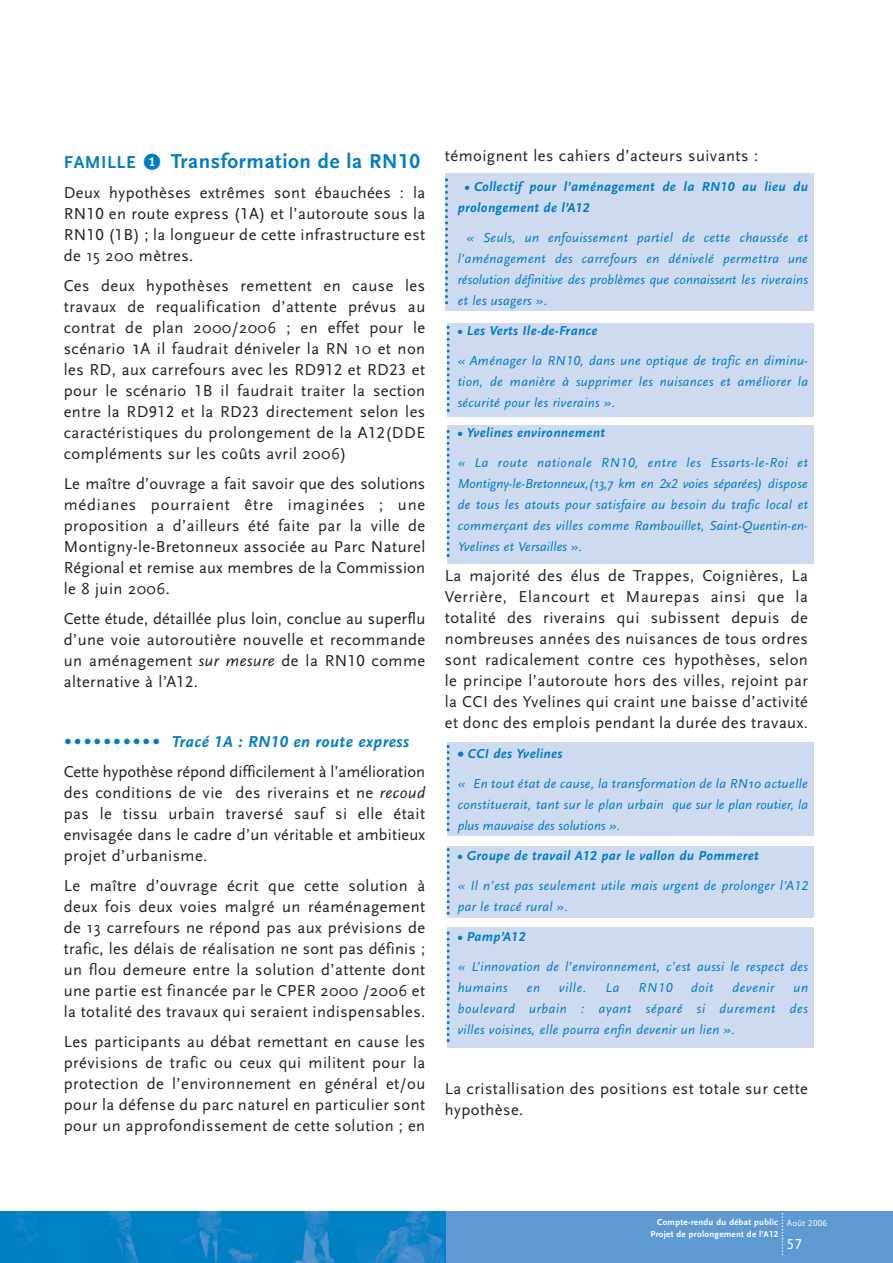
<style>
.page{position:relative;width:893px;height:1263px;background:#fff}
.page>*{position:absolute;margin:0;border:0;box-sizing:border-box;transform-origin:0 0}
.t1{font:700 21px "Scala Sans";letter-spacing:.03em;color:#007cc2}
.t2{font:16.5px/21px "Scala Sans";letter-spacing:.03em;color:#231f20;text-align:justify}
.t3{font:16.5px/30px "Scala Sans";color:#231f20}
.t4{font:15px "Scala Sans Caps";color:#fff}
.t5{font:italic 13.5px/21px "Scala Sans";letter-spacing:.025em;color:#007cc2;text-align:justify}
.t6{font:italic 700 13.5px/21px "Scala Sans";letter-spacing:.025em;color:#007cc2}
.t7{font:italic 13.5px "Scala Sans";letter-spacing:.045em;color:#007cc2}
.t8{font:700 9px/12px "Scala Sans";letter-spacing:.03em;color:#fff;text-align:right}
.t9{font:9px "Scala Sans";color:#fff}
.s1{font-size:18px}
.s2{font-family:"FF Dingbests";font-weight:400;font-size:24px}
.s3{font-family:"Scala Sans Figures"}
.s4{font-family:"Scala Sans Caps"}
.s5{font-size:19.5px}
.s6{font-style:italic}
.s7{font-size:24px;color:#007cc2}
.s8{font-weight:700;font-style:italic;color:#007cc2}
.s9{font-family:"Scala Sans Figures";font-weight:700;font-style:italic;color:#007cc2}
.s10{font-size:16.5px}
</style>
<div class="page">
<div style="left:446px;top:928px;width:367px;height:120px;background:#cddaf0"></div>
<svg style="left:447px;top:932px;width:3px;height:110px"></svg>
<div style="left:446px;top:846px;width:367px;height:72px;background:#cddaf0"></div>
<svg style="left:447px;top:848px;width:3px;height:67px"></svg>
<div style="left:446px;top:742px;width:367px;height:94px;background:#cddaf0"></div>
<svg style="left:447px;top:745px;width:3px;height:86px"></svg>
<div style="left:446px;top:425px;width:367px;height:139px;background:#cddaf0"></div>
<svg style="left:447px;top:430px;width:3px;height:127px"></svg>
<div style="left:446px;top:323px;width:367px;height:93px;background:#cddaf0"></div>
<svg style="left:447px;top:326px;width:3px;height:86px"></svg>
<div style="left:445px;top:174px;width:368px;height:137px;background:#cddaf0"></div>
<svg style="left:445px;top:178px;width:3px;height:126px"></svg>
<img style="left:0;top:1212px;width:446px;height:51px">
<div style="left:446px;top:1212px;width:447px;height:51px;background:#5e99d1"></div>
<svg style="left:782px;top:1213px;width:1px;height:42px"></svg>
<p class="t1" style="left:64px;top:153px;width:358px"><span class="s1">FAMILLE</span> <span class="s2">1</span> Transformation de la RN<span class="s3">10</span></p>
<p class="t2" style="left:64px;top:183px;width:363px">Deux hypothèses extrêmes sont ébauchées : la RN<span class="s4">10</span> en route express (<span class="s4">1</span>A) et l’autoroute sous la RN<span class="s4">10</span> (<span class="s4">1</span>B) ; la longueur de cette infrastructure est de 15 200 mètres.</p>
<p class="t2" style="left:64px;top:276px;width:363px">Ces deux hypothèses remettent en cause les travaux de requalification d’attente prévus au contrat de plan 2000/2006 ; en effet pour le scénario <span class="s5">1</span>A il faudrait déniveler la RN 10 et non les RD, aux carrefours avec les RD<span class="s4">912</span> et RD<span class="s4">23</span> et pour le scénario <span class="s4">1</span>B il faudrait traiter la section entre la RD<span class="s4">912</span> et la RD<span class="s4">23</span> directement selon les caractéristiques du prolongement de la A<span class="s4">12</span>(DDE compléments sur les coûts avril 2006)</p>
<p class="t2" style="left:64px;top:474px;width:363px">Le maître d’ouvrage a fait savoir que des solutions médianes pourraient être imaginées ; une proposition a d’ailleurs été faite par la ville de Montigny-le-Bretonneux associée au Parc Naturel Régional et remise aux membres de la Commission le 8 juin 2006.</p>
<p class="t2" style="left:64px;top:609px;width:363px">Cette étude, détaillée plus loin, conclue au superflu d’une voie autoroutière nouvelle et recommande un aménagement <span class="s6">sur mesure</span> de la RN<span class="s4">10</span> comme alternative à l’A<span class="s4">12</span>.</p>
<p class="t3" style="left:64px;top:727px;width:363px"><span class="s7">••••••••••</span> <span class="s8">Tracé</span> <span class="s9">1</span><span class="s8">A : RN</span><span class="s9">10</span> <span class="s8">en route express<br></span>Cette hypothèse répond difficilement à l’amélioration</p>
<p class="t2" style="left:64px;top:783px;width:363px">des conditions de vie des riverains et ne <span class="s6">recoud </span>pas le tissu urbain traversé sauf si elle était envisagée dans le cadre d’un véritable et ambitieux projet d’urbanisme.</p>
<p class="t2" style="left:64px;top:876px;width:363px">Le maître d’ouvrage écrit que cette solution à deux fois deux voies malgré un réaménagement de 13 carrefours ne répond pas aux prévisions de trafic, les délais de réalisation ne sont pas définis ; un flou demeure entre la solution d’attente dont une partie est financée par le CPER 2000 /2006 et la totalité des travaux qui seraient indispensables.</p>
<p class="t2" style="left:64px;top:1032px;width:363px">Les participants au débat remettant en cause les prévisions de trafic ou ceux qui militent pour la protection de l’environnement en général et/ou pour la défense du parc naturel en particulier sont pour un approfondissement de cette solution ; en</p>
<p class="t2" style="left:445px;top:146px;width:315px">témoignent les cahiers d’acteurs suivants :</p>
<p class="t6" style="left:458px;top:177px;width:352px;text-indent:7px">• Collectif pour l’aménagement de la RN<span class="s3">10</span> au lieu du prolongement de l’A<span class="s3">12</span></p>
<p class="t5" style="left:458px;top:229px;width:352px;text-indent:9px">« Seuls, un enfouissement partiel de cette chaussée et l’aménagement des carrefours en dénivelé permettra une résolution définitive des problèmes que connaissent les riverains et les usagers ».</p>
<p class="t6" style="left:458px;top:321px;width:141px">• Les Verts Ile-de-France</p>
<p class="t5" style="left:458px;top:352px;width:352px">« Aménager la RN<span class="s4">10</span>, dans une optique de trafic en diminu&shy;tion, de manière à supprimer les nuisances et améliorer la sécurité pour les riverains ».</p>
<p class="t6" style="left:458px;top:423px;width:149px">• Yvelines environnement</p>
<p class="t5" style="left:458px;top:454px;width:352px">« La route nationale RN<span class="s4">10</span>, entre les Essarts-le-Roi et Montigny-le-Bretonneux,(13,7 km en <span class="s4">2</span>x<span class="s4">2</span> voies séparées) dispose de tous les atouts pour satisfaire au besoin du trafic local et commerçant des villes comme Rambouillet, Saint-Quentin-en-Yvelines et Versailles ».</p>
<p class="t2" style="left:445px;top:566px;width:365px">La majorité des élus de Trappes, Coignières, La Verrière, Elancourt et Maurepas ainsi que la totalité des riverains qui subissent depuis de nombreuses années des nuisances de tous ordres sont radicalement contre ces hypothèses, selon le principe l’autoroute hors des villes, rejoint par la CCI des Yvelines qui craint une baisse d’activité et donc des emplois pendant la durée des travaux.</p>
<p class="t6" style="left:458px;top:744px;width:106px"><span class="s10">•</span> CCI des Yvelines</p>
<p class="t5" style="left:458px;top:775px;width:352px">« En tout état de cause, la transformation de la RN10 actuelle constituerait, tant sur le plan urbain que sur le plan routier, la plus mauvaise des solutions ».</p>
<p class="t6" style="left:458px;top:846px;width:303px">• Groupe de travail A<span class="s3">12</span> par le vallon du Pommeret</p>
<p class="t5" style="left:458px;top:877px;width:352px">« Il n’est pas seulement utile mais urgent de prolonger l’A<span class="s4">12 </span>par le tracé rural ».</p>
<p class="t6" style="left:458px;top:927px;width:69px">• Pamp’A<span class="s3">12</span></p>
<p class="t5" style="left:458px;top:958px;width:352px">« L’innovation de l’environnement, c’est aussi le respect des humains</p>
<p class="t5" style="left:527px;top:979px;width:15px">en</p>
<p class="t5" style="left:559px;top:979px;width:29px">ville.</p>
<p class="t5" style="left:605px;top:979px;width:15px">La</p>
<p class="t5" style="left:638px;top:979px;width:35px">RN<span class="s4">10</span></p>
<p class="t5" style="left:691px;top:979px;width:24px">doit</p>
<p class="t7" style="left:733px;top:982px;width:43px">devenir</p>
<p class="t5" style="left:458px;top:979px;width:352px;text-indent:336px">un boulevard urbain : ayant séparé si durement des villes voisines, elle pourra enfin devenir un lien ».</p>
<p class="t2" style="left:445px;top:1079px;width:365px">La cristallisation des positions est totale sur cette hypothèse.</p>
<p class="t8" style="left:650px;top:1217px;width:129px">Compte-rendu du débat public<br>Projet de prolongement de l’A<span class="s3">12</span></p>
<p class="t9" style="left:787px;top:1218px;width:42px">Août <span class="s4">2006</span></p>
<p class="t4" style="left:787px;top:1235px;width:17px">57</p>
</div>
